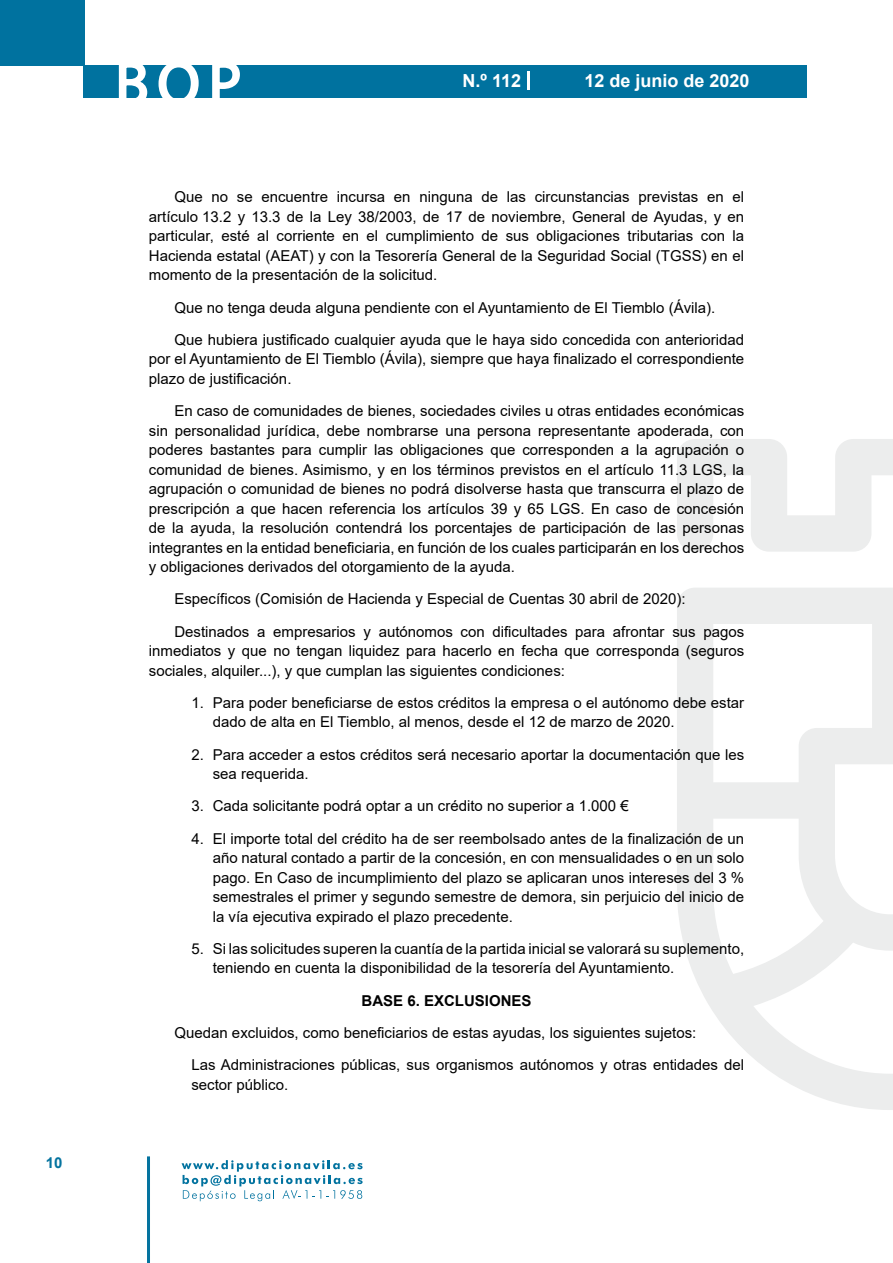
<style>
.page{position:relative;width:893px;height:1263px;background:#fff}
.page>*{position:absolute;margin:0;border:0;box-sizing:border-box;transform-origin:0 0}
.t1{font:500 61.5px "Avant Garde";color:#fff}
.t2{font:700 18px "Arial";color:#fff}
.t3{font:15px/19.5px "Arial";color:#000}
.t4{font:700 15px "Arial";color:#000}
.t5{font:700 15px "Arial";color:#04739f}
</style>
<div class="page">
<div style="left:0;top:0;width:85px;height:65px;background:#00729f"></div>
<div style="left:84px;top:65px;width:723px;height:33px;background:#00729f"></div>
<svg style="left:118px;top:65px;width:30px;height:33px"></svg>
<svg style="left:158px;top:65px;width:41px;height:33px"></svg>
<svg style="left:212px;top:65px;width:28px;height:33px"></svg>
<svg style="left:182px;top:1160px;width:181px;height:41px"></svg>
<hr style="left:147px;top:1156px;width:3px;height:107px;background:#04739f">
<svg style="left:528px;top:71px;width:2px;height:19px"></svg>
<svg style="left:677px;top:439px;width:216px;height:671px"></svg>
<p class="t5" style="left:46px;top:1152px;width:18px">10</p>
<h1 class="t1" style="left:115px;top:46px;width:128px">BOP</h1>
<p class="t2" style="left:463px;top:68px;width:60px">N.º 112</p>
<p class="t2" style="left:584px;top:68px;width:167px">12 de junio de 2020</p>
<p class="t3" style="left:149px;top:187px;width:597px;text-align:justify;text-indent:26px">Que no se encuentre incursa en ninguna de las circunstancias previstas en el artículo 13.2 y 13.3 de la Ley 38/2003, de 17 de noviembre, General de Ayudas, y en particular, esté al corriente en el cumplimiento de sus obligaciones tributarias con la Hacienda estatal (AEAT) y con la Tesorería General de la Seguridad Social (TGSS) en el momento de la presentación de la solicitud.</p>
<p class="t3" style="left:174px;top:291px;width:571px;line-height:32.2px">Que no tenga deuda alguna pendiente con el Ayuntamiento de El Tiemblo (Ávila).<br>Que hubiera justificado cualquier ayuda que le haya sido concedida con anterioridad</p>
<p class="t3" style="left:149px;top:349px;width:597px">por el Ayuntamiento de El Tiemblo (Ávila), siempre que haya finalizado el correspondiente plazo de justificación.</p>
<p class="t3" style="left:149px;top:401px;width:597px;text-align:justify;text-indent:26px">En caso de comunidades de bienes, sociedades civiles u otras entidades económicas sin personalidad jurídica, debe nombrarse una persona representante apoderada, con poderes bastantes para cumplir las obligaciones que corresponden a la agrupación o comunidad de bienes. Asimismo, y en los términos previstos en el artículo 11.3 LGS, la agrupación o comunidad de bienes no podrá disolverse hasta que transcurra el plazo de prescripción a que hacen referencia los artículos 39 y 65 LGS. En caso de concesión de la ayuda, la resolución contendrá los porcentajes de participación de las personas integrantes en la entidad beneficiaria, en función de los cuales participarán en los derechos y obligaciones derivados del otorgamiento de la ayuda.</p>
<p class="t3" style="left:174px;top:583px;width:571px;line-height:32.2px">Específicos (Comisión de Hacienda y Especial de Cuentas 30 abril de 2020):<br>Destinados a empresarios y autónomos con dificultades para afrontar sus pagos</p>
<p class="t3" style="left:149px;top:641px;width:597px">inmediatos y que no tengan liquidez para hacerlo en fecha que corresponda (seguros sociales, alquiler...), y que cumplan las siguientes condiciones:</p>
<p class="t3" style="left:213px;top:693px;width:533px;text-indent:-21px">1. Para poder beneficiarse de estos créditos la empresa o el autónomo debe estar dado de alta en El Tiemblo, al menos, desde el 12 de marzo de 2020.</p>
<p class="t3" style="left:213px;top:745px;width:533px;text-indent:-21px">2. Para acceder a estos créditos será necesario aportar la documentación que les sea requerida.</p>
<p class="t3" style="left:191px;top:796px;width:439px">3. Cada solicitante podrá optar a un crédito no superior a 1.000 €</p>
<p class="t3" style="left:213px;top:829px;width:533px;text-align:justify;text-indent:-21px">4. El importe total del crédito ha de ser reembolsado antes de la finalización de un año natural contado a partir de la concesión, en con mensualidades o en un solo pago. En Caso de incumplimiento del plazo se aplicaran unos intereses del 3 % semestrales el primer y segundo semestre de demora, sin perjuicio del inicio de la vía ejecutiva expirado el plazo precedente.</p>
<p class="t3" style="left:213px;top:939px;width:533px;text-indent:-21px">5. Si las solicitudes superen la cuantía de la partida inicial se valorará su suplemento, teniendo en cuenta la disponibilidad de la tesorería del Ayuntamiento.</p>
<p class="t4" style="left:362px;top:990px;width:172px">BASE 6. EXCLUSIONES</p>
<p class="t3" style="left:191px;top:1016px;width:554px;line-height:32.2px;text-indent:-17px">Quedan excluidos, como beneficiarios de estas ayudas, los siguientes sujetos:<br>Las Administraciones públicas, sus organismos autónomos y otras entidades del</p>
<p class="t3" style="left:191px;top:1075px;width:98px">sector público.</p>
</div>
